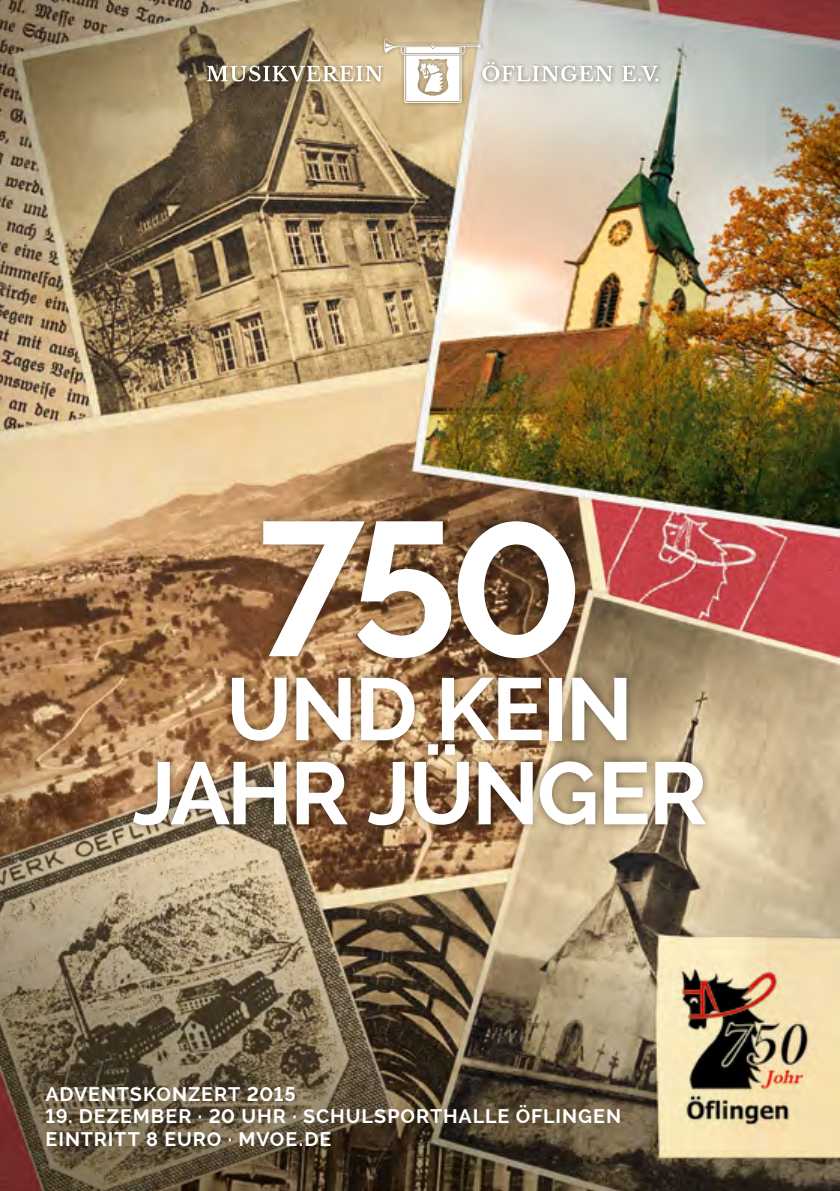
<style>
.page{position:relative;width:840px;height:1191px;background:#fff}
.page>*{position:absolute;margin:0;border:0;box-sizing:border-box;transform-origin:0 0}
.t1{font:700 190px "Raleway";color:#fff}
.t2{font:700 88px/84px "Raleway";letter-spacing:-.025em;color:#fff;text-align:center}
.t3{font:700 19.6px/22.2px "Raleway";letter-spacing:.05em;color:#fff}
</style>
<div class="page">
<img style="left:0;top:0;width:839px;height:1191px">
<div style="left:125px;top:513px;width:589px;height:321px;background:#000;opacity:.4"></div>
<div style="left:203px;top:34px;width:458px;height:72px;background:#000;opacity:.4"></div>
<svg style="left:206px;top:38px;width:452px;height:65px;background:#c2b9a5"></svg>
<h1 class="t1" style="left:256px;top:481px;width:328px">750</h1>
<h2 class="t2" style="left:132px;top:667px;width:577px">UND KEIN<br>JAHR JÜNGER</h2>
<p class="t3" style="left:45px;top:1083px;width:251px">ADVENTSKONZERT 2015</p>
<p class="t3" style="left:45px;top:1105px;width:577px">19. DEZEMBER · 20 UHR · SCHULSPORTHALLE ÖFLINGEN<br>EINTRITT 8 EURO · MVOE.DE</p>
</div>
